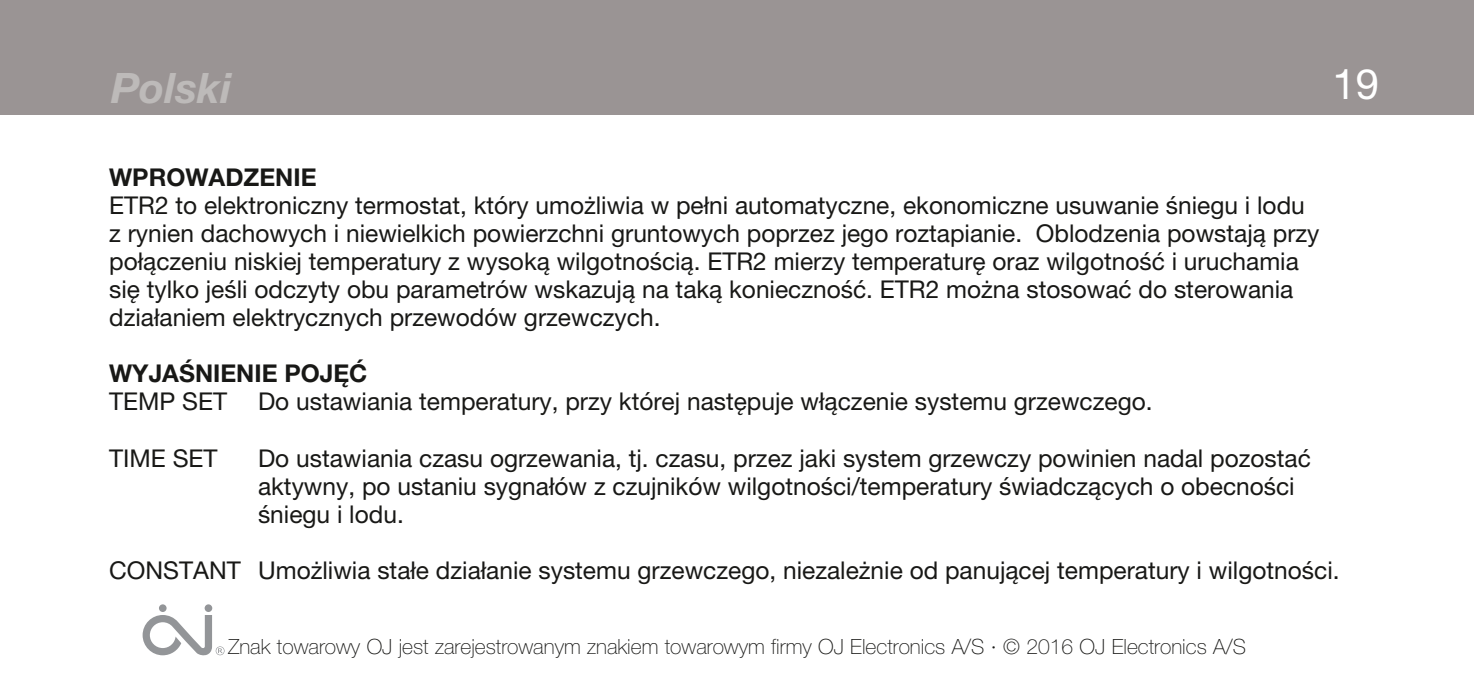
<style>
.page{position:relative;width:1474px;height:695px;background:#fff}
.page>*{position:absolute;margin:0;border:0;box-sizing:border-box;transform-origin:0 0}
.t1{font:italic 700 42px "Helvetica Neue LTW1 G";color:#bdbab9}
.t2{font:42px "Helvetica Neue LTW1 G";color:#fff}
.t3{font:24.5px/28px "Helvetica Neue LTW1 G";color:#181816}
.t4{font:700 24.5px "Helvetica Neue LTW1 G";color:#181816}
.t5{font:100 21px "Helvetica Neue LTW1 G";color:#181816}
</style>
<div class="page">
<div style="left:0;top:0;width:1473px;height:114px;background:#9a9494"></div>
<div style="left:205px;top:604px;width:7px;height:8px;background:#939598;border-radius:50%"></div>
<div style="left:159px;top:604px;width:8px;height:8px;background:#939598;border-radius:50%"></div>
<svg style="left:143px;top:615px;width:81px;height:40px"></svg>
<h1 class="t1" style="left:111px;top:62px;width:122px">Polski</h1>
<h1 class="t2" style="left:1332px;top:58px;width:48px">19</h1>
<p class="t4" style="left:109px;top:162px;width:209px">WPROWADZENIE</p>
<p class="t3" style="left:109px;top:191px;width:1211px">ETR2 to elektroniczny termostat, który umożliwia w pełni automatyczne, ekonomiczne usuwanie śniegu i lodu z rynien dachowych i niewielkich powierzchni gruntowych poprzez jego roztapianie. Oblodzenia powstają przy połączeniu niskiej temperatury z wysoką wilgotnością. ETR2 mierzy temperaturę oraz wilgotność i uruchamia się tylko jeśli odczyty obu parametrów wskazują na taką konieczność. ETR2 można stosować do sterowania działaniem elektrycznych przewodów grzewczych.</p>
<p class="t4" style="left:109px;top:358px;width:260px">WYJAŚNIENIE POJĘĆ</p>
<p class="t3" style="left:109px;top:387px;width:119px">TEMP SET</p>
<p class="t3" style="left:258px;top:387px;width:896px">Do ustawiania temperatury, przy której następuje włączenie systemu grzewczego.</p>
<p class="t3" style="left:109px;top:443px;width:110px">TIME SET</p>
<p class="t3" style="left:258px;top:443px;width:1054px">Do ustawiania czasu ogrzewania, tj. czasu, przez jaki system grzewczy powinien nadal pozostać aktywny, po ustaniu sygnałów z czujników wilgotności/temperatury świadczących o obecności śniegu i lodu.</p>
<p class="t3" style="left:109px;top:555px;width:1231px">CONSTANT Umożliwia stałe działanie systemu grzewczego, niezależnie od panującej temperatury i wilgotności.</p>
<p class="t5" style="left:228px;top:633px;width:1019px">Znak towarowy OJ jest zarejestrowanym znakiem towarowym firmy OJ Electronics A/S · © 2016 OJ Electronics A/S</p>
</div>
